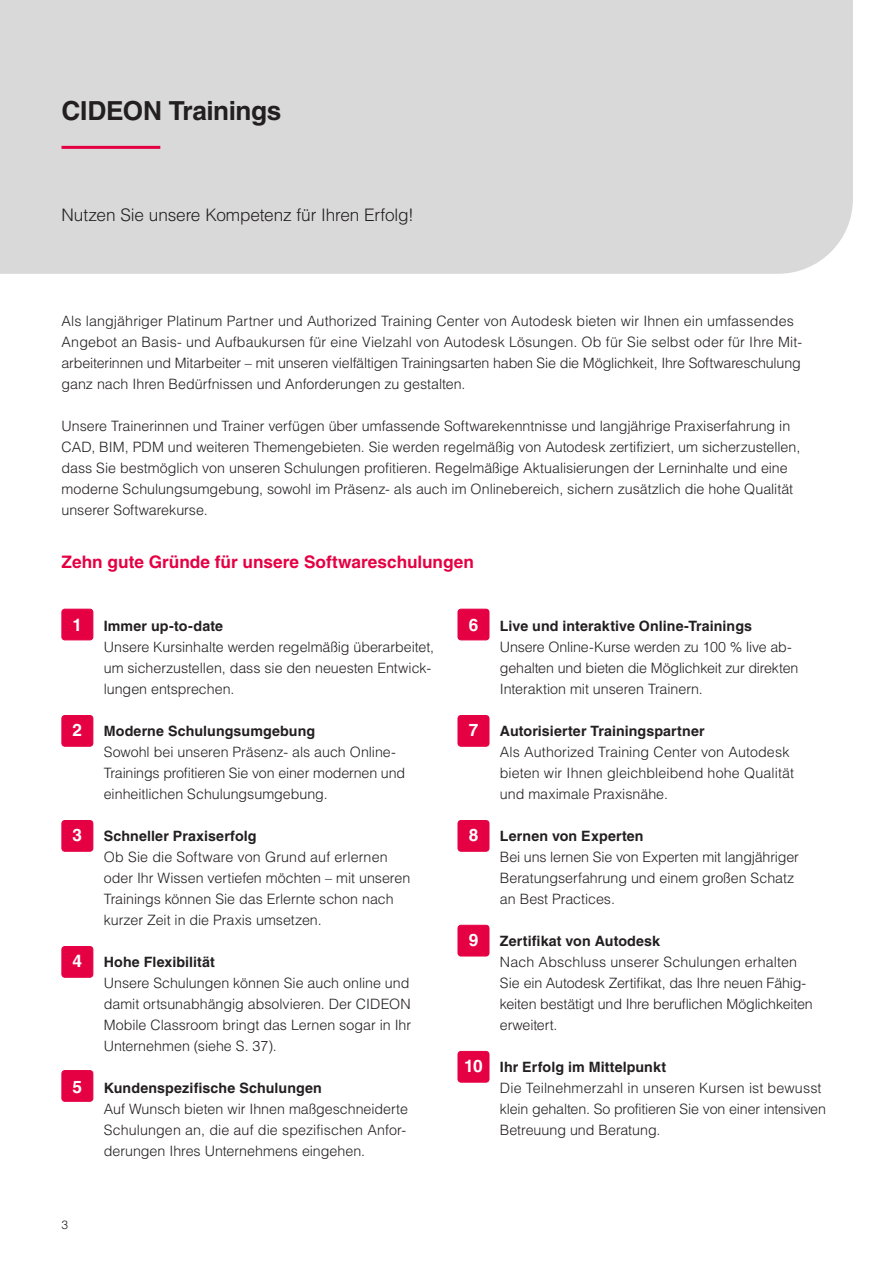
<style>
.page{position:relative;width:893px;height:1263px;background:#fff}
.page>*{position:absolute;margin:0;border:0;box-sizing:border-box;transform-origin:0 0}
.t1{font:700 26.25px "Helvetica LT Std";letter-spacing:-.015em;color:#231f20}
.t2{font:700 17.25px "Helvetica LT Std";color:#e50043}
.t3{font:300 17.25px "Helvetica LT Std";letter-spacing:-.01em;color:#231f20}
.t4{font:700 17.25px "Helvetica LT Std";color:#fff}
.t5{font:300 14.25px/21px "Helvetica LT Std";color:#231f20}
.t6{font:700 14.25px "Helvetica LT Std";letter-spacing:.005em;color:#231f20}
.t7{font:300 12px "Helvetica LT Std";color:#231f20}
</style>
<div class="page">
<div style="left:0;top:0;width:853px;height:274px;background:#d9d9d9"></div>
<div style="left:62px;top:609px;width:31px;height:31px;background:#e50043;border-radius:3px"></div>
<div style="left:61px;top:609px;width:32px;height:31px;border:1px solid #e50043;border-radius:3px"></div>
<div style="left:62px;top:715px;width:31px;height:31px;background:#e50043;border-radius:3px"></div>
<div style="left:61px;top:715px;width:32px;height:32px;border:1px solid #e50043;border-radius:3px"></div>
<div style="left:62px;top:820px;width:31px;height:31px;background:#e50043;border-radius:3px"></div>
<div style="left:61px;top:820px;width:32px;height:32px;border:1px solid #e50043;border-radius:3px"></div>
<div style="left:62px;top:946px;width:31px;height:31px;background:#e50043;border-radius:3px"></div>
<div style="left:61px;top:946px;width:32px;height:32px;border:1px solid #e50043;border-radius:3px"></div>
<div style="left:62px;top:1070px;width:31px;height:31px;background:#e50043;border-radius:3px"></div>
<div style="left:61px;top:1070px;width:32px;height:32px;border:1px solid #e50043;border-radius:3px"></div>
<div style="left:458px;top:609px;width:31px;height:31px;background:#e50043;border-radius:3px"></div>
<div style="left:458px;top:609px;width:31px;height:31px;border:1px solid #e50043;border-radius:3px"></div>
<div style="left:458px;top:715px;width:31px;height:31px;background:#e50043;border-radius:3px"></div>
<div style="left:458px;top:715px;width:31px;height:32px;border:1px solid #e50043;border-radius:3px"></div>
<div style="left:458px;top:820px;width:31px;height:31px;background:#e50043;border-radius:3px"></div>
<div style="left:458px;top:820px;width:31px;height:32px;border:1px solid #e50043;border-radius:3px"></div>
<div style="left:458px;top:925px;width:31px;height:31px;background:#e50043;border-radius:3px"></div>
<div style="left:458px;top:925px;width:31px;height:31px;border:1px solid #e50043;border-radius:3px"></div>
<div style="left:458px;top:1051px;width:31px;height:31px;background:#e50043;border-radius:3px"></div>
<div style="left:458px;top:1051px;width:31px;height:31px;border:1px solid #e50043;border-radius:3px"></div>
<hr style="left:62px;top:146px;width:98px;height:3px;background:#e50043">
<h1 class="t1" style="left:62px;top:94px;width:222px">CIDEON Trainings</h1>
<p class="t3" style="left:62px;top:204px;width:354px">Nutzen Sie unsere Kompetenz für Ihren Erfolg!</p>
<p class="t5" style="left:62px;top:311px;width:741px">Als langjähriger Platinum Partner und Authorized Training Center von Autodesk bieten wir Ihnen ein umfassendes Angebot an Basis- und Aufbaukursen für eine Vielzahl von Autodesk Lösungen. Ob für Sie selbst oder für Ihre Mit&shy;arbeiterinnen und Mitarbeiter – mit unseren vielfältigen Trainingsarten haben Sie die Möglichkeit, Ihre Softwareschulung ganz nach Ihren Bedürfnissen und Anforderungen zu gestalten.</p>
<p class="t5" style="left:62px;top:416px;width:740px">Unsere Trainerinnen und Trainer verfügen über umfassende Softwarekenntnisse und langjährige Praxiserfahrung in CAD, BIM, PDM und weiteren Themengebieten. Sie werden regelmäßig von Autodesk zertifiziert, um sicherzustellen, dass Sie bestmöglich von unseren Schulungen profitieren. Regelmäßige Aktualisierungen der Lerninhalte und eine moderne Schulungsumgebung, sowohl im Präsenz- als auch im Onlinebereich, sichern zusätzlich die hohe Qualität unserer Softwarekurse.</p>
<p class="t2" style="left:62px;top:551px;width:414px">Zehn gute Gründe für unsere Softwareschulungen</p>
<p class="t4" style="left:73px;top:614px;width:11px">1</p>
<p class="t4" style="left:73px;top:719px;width:11px">2</p>
<p class="t4" style="left:73px;top:824px;width:11px">3</p>
<p class="t4" style="left:73px;top:950px;width:11px">4</p>
<p class="t4" style="left:73px;top:1076px;width:11px">5</p>
<p class="t6" style="left:104px;top:617px;width:121px">Immer up-to-date</p>
<p class="t5" style="left:104px;top:636px;width:332px">Unsere Kursinhalte werden regelmäßig überarbeitet, um sicherzustellen, dass sie den neuesten Entwick&shy;lungen entsprechen.</p>
<p class="t6" style="left:104px;top:722px;width:213px">Moderne Schulungsumgebung</p>
<p class="t5" style="left:104px;top:741px;width:303px">Sowohl bei unseren Präsenz- als auch Online-<br>Trainings profitieren Sie von einer modernen und einheitlichen Schulungsumgebung.</p>
<p class="t6" style="left:104px;top:827px;width:154px">Schneller Praxiserfolg</p>
<p class="t5" style="left:104px;top:846px;width:308px">Ob Sie die Software von Grund auf erlernen oder Ihr Wissen vertiefen möchten – mit unseren Trainings können Sie das Erlernte schon nach kurzer Zeit in die Praxis umsetzen.</p>
<p class="t6" style="left:104px;top:953px;width:113px">Hohe Flexibilität</p>
<p class="t5" style="left:104px;top:972px;width:309px">Unsere Schulungen können Sie auch online und damit ortsunabhängig absolvieren. Der CIDEON Mobile Classroom bringt das Lernen sogar in Ihr Unternehmen (siehe S. 37).</p>
<p class="t6" style="left:104px;top:1079px;width:220px">Kundenspezifische Schulungen</p>
<p class="t5" style="left:104px;top:1098px;width:306px">Auf Wunsch bieten wir Ihnen maßgeschneiderte<br>Schulungen an, die auf die spezifischen Anfor&shy;derungen Ihres Unternehmens eingehen.</p>
<p class="t4" style="left:469px;top:614px;width:11px">6</p>
<p class="t4" style="left:469px;top:719px;width:11px">7</p>
<p class="t4" style="left:469px;top:824px;width:11px">8</p>
<p class="t4" style="left:469px;top:929px;width:11px">9</p>
<p class="t4" style="left:464px;top:1055px;width:20px">10</p>
<p class="t6" style="left:500px;top:617px;width:254px">Live und interaktive Online-Trainings</p>
<p class="t5" style="left:500px;top:636px;width:300px">Unsere Online-Kurse werden zu 100 % live ab&shy;gehalten und bieten die Möglichkeit zur direkten<br>Interaktion mit unseren Trainern.</p>
<p class="t6" style="left:500px;top:722px;width:206px">Autorisierter Trainingspartner</p>
<p class="t5" style="left:500px;top:741px;width:296px">Als Authorized Training Center von Autodesk bieten wir Ihnen gleichbleibend hohe Qualität und maximale Praxisnähe.</p>
<p class="t6" style="left:500px;top:827px;width:145px">Lernen von Experten</p>
<p class="t5" style="left:500px;top:846px;width:300px">Bei uns lernen Sie von Experten mit langjähriger<br>Beratungserfahrung und einem großen Schatz an Best Practices.</p>
<p class="t6" style="left:500px;top:932px;width:162px">Zertifikat von Autodesk</p>
<p class="t5" style="left:500px;top:951px;width:314px">Nach Abschluss unserer Schulungen erhalten Sie ein Autodesk Zertifikat, das Ihre neuen Fähig&shy;keiten bestätigt und Ihre beruflichen Möglichkeiten erweitert.</p>
<p class="t6" style="left:500px;top:1058px;width:168px">Ihr Erfolg im Mittelpunkt</p>
<p class="t5" style="left:500px;top:1077px;width:328px">Die Teilnehmerzahl in unseren Kursen ist bewusst klein gehalten. So profitieren Sie von einer intensiven<br>Betreuung und Beratung.</p>
<p class="t7" style="left:62px;top:1218px;width:8px">3</p>
</div>
